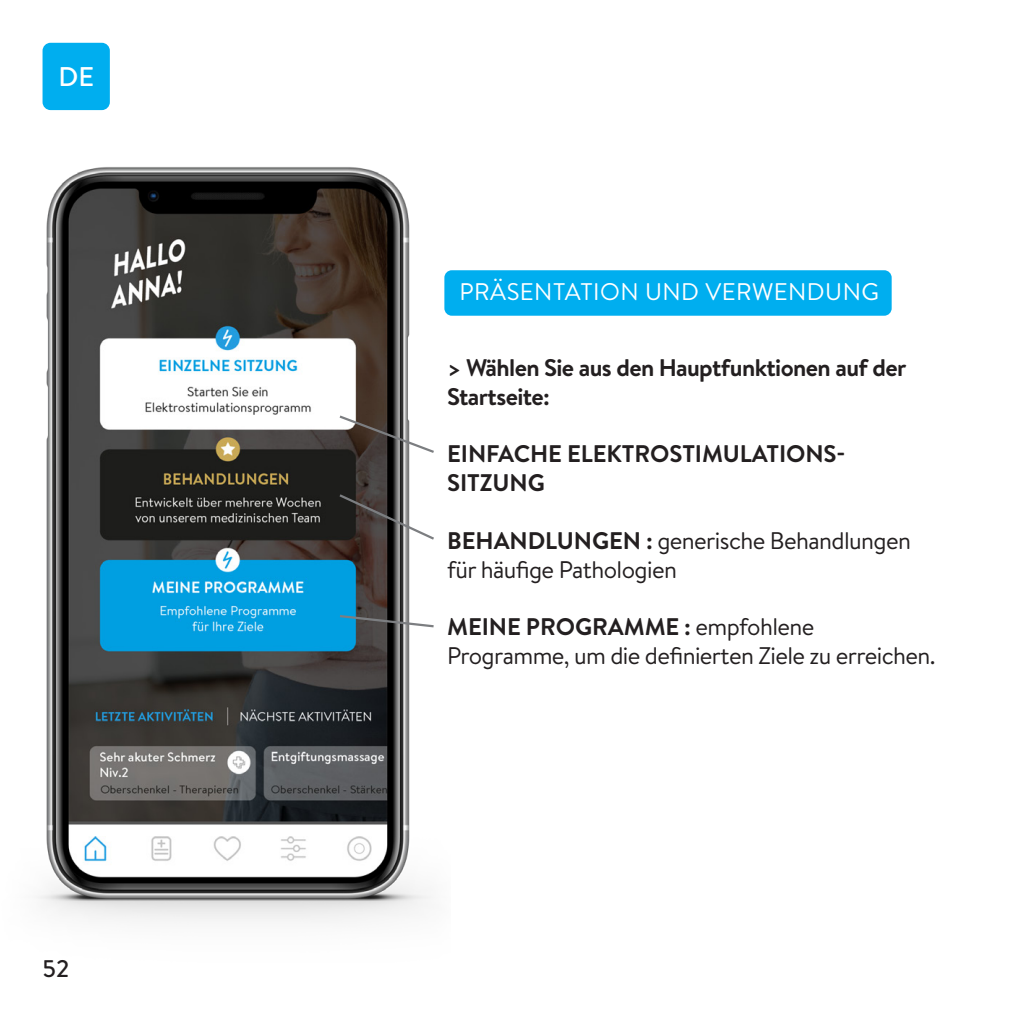
<style>
.page{position:relative;width:1021px;height:1021px;background:#fff}
.page>*{position:absolute;margin:0;border:0;box-sizing:border-box;transform-origin:0 0}
.t1{font:500 27px "Brandon Text";color:#fff}
.t2{font:24px/28.8px "Brandon Text";letter-spacing:-.025em;color:#231f20}
.t3{font:700 24px/28.8px "Brandon Text";letter-spacing:-.025em;color:#231f20}
.t4{font:700 24px/28.8px "Brandon Text";letter-spacing:-.005em;color:#231f20}
.t5{font:24px "Brandon Text";letter-spacing:.02em;color:#fff}
.t6{font:500 24px "Brandon Text";color:#231f20}
.s1{font-weight:700}
</style>
<div class="page">
<div style="left:43px;top:43px;width:67px;height:67px;background:#00aeef;border-radius:8px"></div>
<img style="left:37px;top:67px;width:394px;height:855px">
<svg style="left:337px;top:413px;width:97px;height:42px"></svg>
<svg style="left:337px;top:492px;width:97px;height:49px"></svg>
<svg style="left:337px;top:613px;width:97px;height:15px"></svg>
<div style="left:444px;top:270px;width:447px;height:46px;background:#00aeef;border-radius:7px"></div>
<p class="t1" style="left:58px;top:58px;width:37px">DE</p>
<p class="t6" style="left:43px;top:952px;width:28px">52</p>
<p class="t5" style="left:459px;top:275px;width:421px">PRÄSENTATION UND VERWENDUNG</p>
<p class="t3" style="left:447px;top:352px;width:461px">&gt; Wählen Sie aus den Hauptfunktionen auf der<br>Startseite:</p>
<p class="t4" style="left:447px;top:439px;width:399px">EINFACHE ELEKTROSTIMULATIONS-<br>SITZUNG</p>
<p class="t2" style="left:447px;top:525px;width:465px"><span class="s1">BEHANDLUNGEN :</span> generische Behandlungen für häufige Pathologien</p>
<p class="t2" style="left:447px;top:611px;width:490px"><span class="s1">MEINE PROGRAMME :</span> empfohlene<br>Programme, um die definierten Ziele zu erreichen.</p>
</div>
